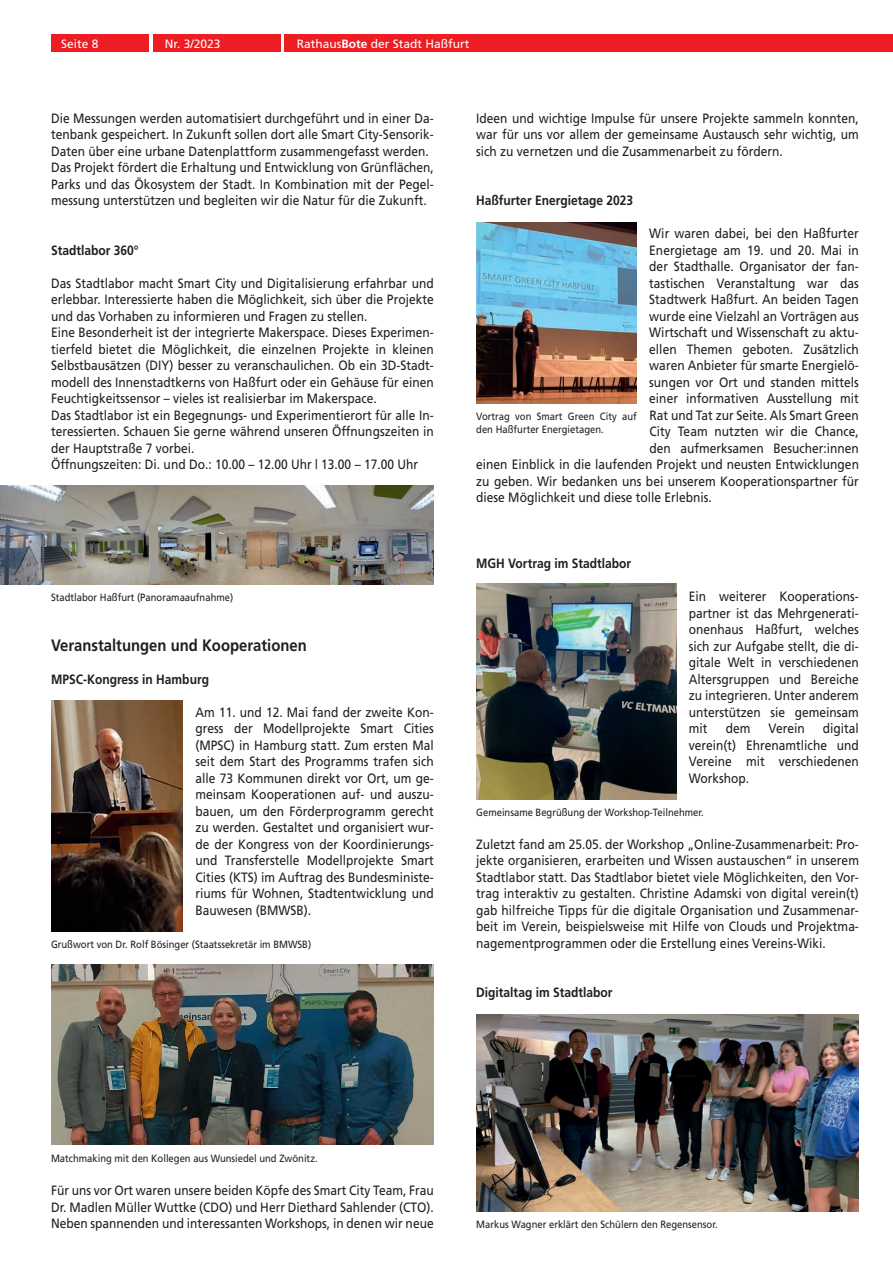
<style>
.page{position:relative;width:893px;height:1263px;background:#fff}
.page>*{position:absolute;margin:0;border:0;box-sizing:border-box;transform-origin:0 0}
.t1{font:700 16.5px "Frutiger";color:#231f20;scale:.9 1}
.t2{font:13.5px/16.5px "Frutiger";color:#231f20;text-align:justify;scale:.89 1}
.t3{font:700 13.5px "Frutiger";color:#231f20;scale:.89 1}
.t4{font:12px "Frutiger";color:#fff}
.t5{font:10.5px/13.5px "Frutiger";color:#231f20;scale:.9 1}
.s1{font-weight:700}
</style>
<div class="page">
<div style="left:51px;top:34px;width:98px;height:17px;background:#ee1d23"></div>
<div style="left:153px;top:34px;width:128px;height:17px;background:#ee1d23"></div>
<div style="left:285px;top:34px;width:608px;height:17px;background:#ee1d23"></div>
<img style="left:51px;top:700px;width:132px;height:232px">
<img style="left:51px;top:965px;width:383px;height:180px">
<img style="left:476px;top:222px;width:160px;height:181px">
<img style="left:476px;top:583px;width:200px;height:216px">
<img style="left:476px;top:1015px;width:383px;height:197px">
<img style="left:0;top:486px;width:434px;height:99px">
<p class="t4" style="left:61px;top:37px;width:39px">Seite 8</p>
<p class="t4" style="left:165px;top:37px;width:57px">Nr. 3/2023</p>
<p class="t4" style="left:297px;top:37px;width:174px">Rathaus<span class="s1">Bote</span> der Stadt Haßfurt</p>
<p class="t2" style="left:51px;top:110px;width:431px;text-align:left">Die Messungen werden automatisiert durchgeführt und in einer Da&shy;tenbank gespeichert. In Zukunft sollen dort alle Smart City-Sensorik-Daten über eine urbane Datenplattform zusammengefasst werden.<br>Das Projekt fördert die Erhaltung und Entwicklung von Grünflächen, Parks und das Ökosystem der Stadt. In Kombination mit der Pegel&shy;messung unterstützen und begleiten wir die Natur für die Zukunft.</p>
<p class="t3" style="left:51px;top:242px;width:100px">Stadtlabor 360°</p>
<p class="t2" style="left:51px;top:275px;width:432px;text-align:left">Das Stadtlabor macht Smart City und Digitalisierung erfahrbar und erlebbar. Interessierte haben die Möglichkeit, sich über die Projekte und das Vorhaben zu informieren und Fragen zu stellen.<br>Eine Besonderheit ist der integrierte Makerspace. Dieses Experimen&shy;tierfeld bietet die Möglichkeit, die einzelnen Projekte in kleinen Selbstbausätzen (DIY) besser zu veranschaulichen. Ob ein 3D-Stadt&shy;modell des Innenstadtkerns von Haßfurt oder ein Gehäuse für einen Feuchtigkeitssensor – vieles ist realisierbar im Makerspace.<br>Das Stadtlabor ist ein Begegnungs- und Experimentierort für alle In&shy;teressierten. Schauen Sie gerne während unseren Öffnungszeiten in der Hauptstraße 7 vorbei.<br>Öffnungszeiten: Di. und Do.: 10.00 – 12.00 Uhr | 13.00 – 17.00 Uhr</p>
<p class="t5" style="left:51px;top:591px;width:204px">Stadtlabor Haßfurt (Panoramaaufnahme)</p>
<p class="t1" style="left:51px;top:635px;width:286px">Veranstaltungen und Kooperationen</p>
<p class="t3" style="left:51px;top:671px;width:179px">MPSC-Kongress in Hamburg</p>
<p class="t2" style="left:196px;top:704px;width:269px">Am 11. und 12. Mai fand der zweite Kon&shy;gress der Modellprojekte Smart Cities (MPSC) in Hamburg statt. Zum ersten Mal seit dem Start des Programms trafen sich alle 73 Kommunen direkt vor Ort, um ge&shy;meinsam Kooperationen auf- und auszu&shy;bauen, um den Förderprogramm gerecht zu werden. Gestaltet und organisiert wur&shy;de der Kongress von der Koordinierungs&shy;und Transferstelle Modellprojekte Smart Cities (KTS) im Auftrag des Bundesministe&shy;riums für Wohnen, Stadtentwicklung und Bauwesen (BMWSB).</p>
<p class="t5" style="left:51px;top:937px;width:290px">Grußwort von Dr. Rolf Bösinger (Staatssekretär im BMWSB)</p>
<p class="t2" style="left:476px;top:110px;width:431px">Ideen und wichtige Impulse für unsere Projekte sammeln konnten, war für uns vor allem der gemeinsame Austausch sehr wichtig, um sich zu vernetzen und die Zusammenarbeit zu fördern.</p>
<p class="t3" style="left:476px;top:193px;width:178px">Haßfurter Energietage 2023</p>
<p class="t2" style="left:649px;top:225px;width:237px">Wir waren dabei, bei den Haßfurter</p>
<p class="t2" style="left:649px;top:242px;width:237px">Energietage am 19. und 20. Mai in</p>
<p class="t2" style="left:649px;top:258px;width:237px">der Stadthalle. Organisator der fan-</p>
<p class="t2" style="left:649px;top:275px;width:237px">tastischen Veranstaltung war das</p>
<p class="t2" style="left:649px;top:291px;width:237px">Stadtwerk Haßfurt. An beiden Tagen</p>
<p class="t2" style="left:649px;top:308px;width:237px">wurde eine Vielzahl an Vorträgen aus</p>
<p class="t2" style="left:649px;top:324px;width:237px">Wirtschaft und Wissenschaft zu aktu-</p>
<p class="t2" style="left:649px;top:341px;width:237px">ellen Themen geboten. Zusätzlich</p>
<p class="t2" style="left:649px;top:357px;width:237px">waren Anbieter für smarte Energielö-</p>
<p class="t2" style="left:649px;top:374px;width:237px">sungen vor Ort und standen mittels</p>
<p class="t2" style="left:649px;top:390px;width:237px">einer informativen Ausstellung mit</p>
<p class="t2" style="left:649px;top:407px;width:237px">Rat und Tat zur Seite. Als Smart Green</p>
<p class="t2" style="left:649px;top:423px;width:237px">City Team nutzten wir die Chance,</p>
<p class="t2" style="left:649px;top:440px;width:237px">den aufmerksamen Besucher:innen</p>
<p class="t2" style="left:476px;top:456px;width:432px">einen Einblick in die laufenden Projekt und neusten Entwicklungen</p>
<p class="t2" style="left:476px;top:473px;width:431px">zu geben. Wir bedanken uns bei unserem Kooperationspartner für</p>
<p class="t2" style="left:476px;top:489px;width:266px">diese Möglichkeit und diese tolle Erlebnis.</p>
<p class="t5" style="left:476px;top:409px;width:180px">Vortrag von Smart Green City auf den Haßfurter Energietagen.</p>
<p class="t3" style="left:476px;top:556px;width:176px">MGH Vortrag im Stadtlabor</p>
<p class="t2" style="left:689px;top:588px;width:193px">Ein weiterer Kooperations&shy;partner ist das Mehrgenerati&shy;onenhaus Haßfurt, welches sich zur Aufgabe stellt, die di&shy;gitale Welt in verschiedenen Altersgruppen und Bereiche zu integrieren. Unter anderem unterstützen sie gemeinsam mit</p>
<p class="t2" style="left:689px;top:720px;width:193px;text-indent:134px">digital verein(t) Ehrenamtliche und Vereine mit verschiedenen Workshop.</p>
<p class="t5" style="left:476px;top:805px;width:254px">Gemeinsame Begrüßung der Workshop-Teilnehmer.</p>
<p class="t2" style="left:476px;top:836px;width:432px">Zuletzt fand am 25.05. der Workshop „Online-Zusammenarbeit: Pro&shy;jekte organisieren, erarbeiten und Wissen austauschen“ in unserem Stadtlabor statt. Das Stadtlabor bietet viele Möglichkeiten, den Vor&shy;trag interaktiv zu gestalten. Christine Adamski von digital verein(t) gab hilfreiche Tipps für die digitale Organisation und Zusammenar&shy;beit im Verein, beispielsweise mit Hilfe von Clouds und Projektma&shy;nagementprogrammen oder die Erstellung eines Vereins-Wiki.</p>
<p class="t3" style="left:476px;top:985px;width:155px">Digitaltag im Stadtlabor</p>
<p class="t2" style="left:726px;top:720px;width:29px">dem</p>
<p class="t2" style="left:768px;top:720px;width:42px">Verein</p>
<p class="t5" style="left:51px;top:1152px;width:298px">Matchmaking mit den Kollegen aus Wunsiedel und Zwönitz.</p>
<p class="t2" style="left:51px;top:1182px;width:432px">Für uns vor Ort waren unsere beiden Köpfe des Smart City Team, Frau Dr. Madlen Müller Wuttke (CDO) und Herr Diethard Sahlender (CTO).<br>Neben spannenden und interessanten Workshops, in denen wir neue</p>
<p class="t5" style="left:476px;top:1218px;width:270px">Markus Wagner erklärt den Schülern den Regensensor.</p>
</div>
